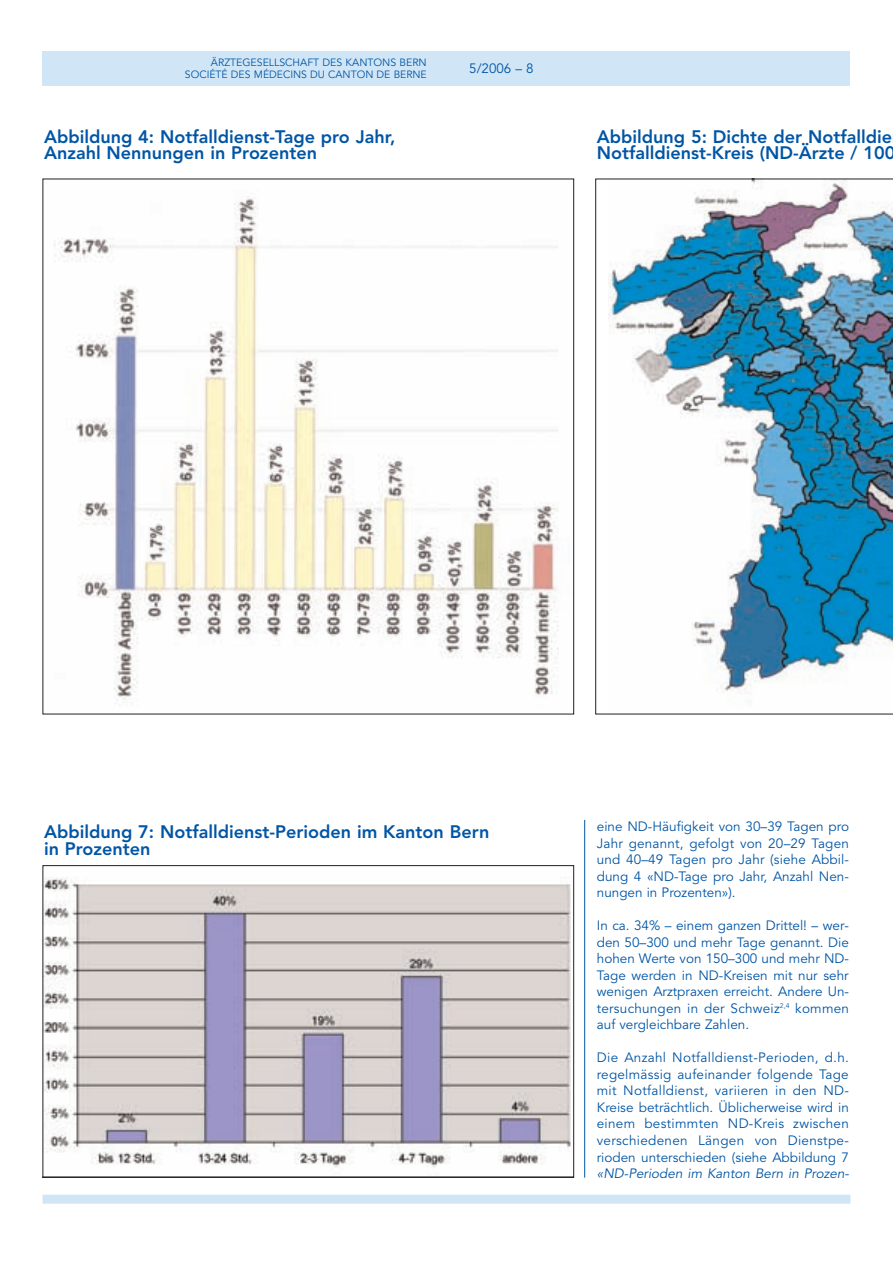
<style>
.page{position:relative;width:893px;height:1263px;background:#fff}
.page>*{position:absolute;margin:0;border:0;box-sizing:border-box;transform-origin:0 0}
.t1{font:800 18px/16.5px "Avenir";color:#0155a5}
.t2{font:13.5px/16.5px "Avenir";color:#0155a5;text-align:justify}
.t3{font:italic 13.5px "Avenir";color:#0155a5}
.t4{font:10.5px/12px "Avenir";color:#0155a5;text-align:right}
</style>
<div class="page">
<div style="left:43px;top:1195px;width:807px;height:9px;background:#d0e6f6"></div>
<div style="left:43px;top:51px;width:807px;height:34px;background:#d0e6f6"></div>
<hr style="left:584px;top:820px;width:1px;height:358px;background:#0155a5">
<img style="left:45px;top:877px;width:526px;height:291px">
<div style="left:43px;top:865px;width:531px;height:313px;border:1px solid #231f20"></div>
<img style="left:595px;top:179px;width:298px;height:535px">
<img style="left:54px;top:198px;width:505px;height:508px">
<p class="t4" style="left:185px;top:57px;width:243px">ÄRZTEGESELLSCHAFT DES KANTONS BERN<br>SOCIÉTÉ DES MÉDECINS DU CANTON DE BERNE</p>
<p class="t2" style="left:469px;top:61px;width:66px">5/2006 – 8</p>
<h1 class="t1" style="left:44px;top:130px;width:353px">Abbildung 4: Notfalldienst-Tage pro Jahr,<br>Anzahl Nennungen in Prozenten</h1>
<h1 class="t1" style="left:597px;top:130px;width:300px">Abbildung 5: Dichte der Notfalldie<br>Notfalldienst-Kreis (ND-Ärzte / 100</h1>
<h1 class="t1" style="left:44px;top:825px;width:447px">Abbildung 7: Notfalldienst-Perioden im Kanton Bern in Prozenten</h1>
<p class="t2" style="left:597px;top:820px;width:254px">eine ND-Häufigkeit von 30–39 Tagen pro Jahr genannt, gefolgt von 20–29 Tagen und 40–49 Tagen pro Jahr (siehe Abbil&shy;dung 4 «ND-Tage pro Jahr, Anzahl Nen&shy;nungen in Prozenten»).</p>
<p class="t2" style="left:597px;top:919px;width:254px">In ca. 34% – einem ganzen Drittel! – wer&shy;den 50–300 und mehr Tage genannt. Die hohen Werte von 150–300 und mehr ND-Tage werden in ND-Kreisen mit nur sehr wenigen Arztpraxen erreicht. Andere Un&shy;tersuchungen in der Schweiz<sup>2,4</sup> kommen auf vergleichbare Zahlen.</p>
<p class="t2" style="left:597px;top:1051px;width:254px">Die Anzahl Notfalldienst-Perioden, d.h. regelmässig aufeinander folgende Tage mit Notfalldienst, variieren in den ND-Kreise beträchtlich. Üblicherweise wird in einem bestimmten ND-Kreis zwischen verschiedenen Längen von Dienstpe&shy;rioden unterschieden (siehe Abbildung 7</p>
<p class="t3" style="left:597px;top:1168px;width:254px">«ND-Perioden im Kanton Bern in Prozen-</p>
</div>
